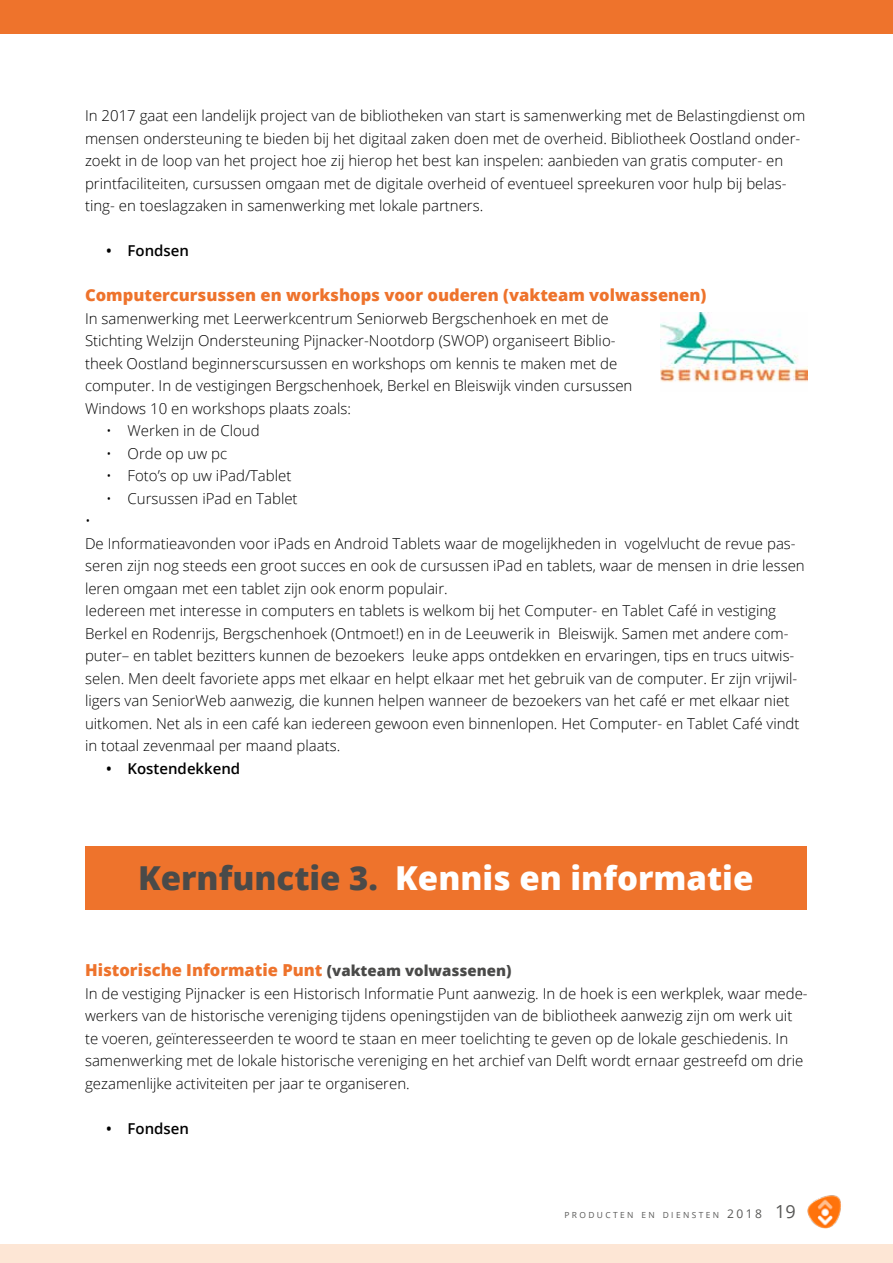
<style>
.page{position:relative;width:893px;height:1263px;background:#fff}
.page>*{position:absolute;margin:0;border:0;box-sizing:border-box;transform-origin:0 0}
.t1{font:800 33px "Open Sans";color:#fff}
.t2{font:800 16.5px "Open Sans";color:#ee732c}
.t3{font:300 15px/22.5px "Open Sans";color:#000}
.t4{font:600 15px "Open Sans";color:#000}
.t5{font:8.4px "Open Sans";letter-spacing:.285em;color:#575756}
.s1{color:#4a4a49}
.s2{font-size:15px;color:#4a4a49}
.s3{font-size:12px}
.s4{font-size:18px}
</style>
<div class="page">
<img style="left:661px;top:313px;width:147px;height:69px">
<div style="left:85px;top:846px;width:721px;height:63px;background:#ee732c"></div>
<div style="left:0;top:0;width:893px;height:34px;background:#ee732c"></div>
<div style="left:0;top:1244px;width:893px;height:19px;background:#fde6d5"></div>
<img style="left:807px;top:1195px;width:34px;height:33px">
<p class="t3" style="left:85px;top:104px;width:722px">In 2017 gaat een landelijk project van de bibliotheken van start is samenwerking met de Belastingdienst om mensen ondersteuning te bieden bij het digitaal zaken doen met de overheid. Bibliotheek Oostland onder&shy;zoekt in de loop van het project hoe zij hierop het best kan inspelen: aanbieden van gratis computer- en printfaciliteiten, cursussen omgaan met de digitale overheid of eventueel spreekuren voor hulp bij belas&shy;ting- en toeslagzaken in samenwerking met lokale partners.</p>
<p class="t4" style="left:106px;top:240px;width:84px">• Fondsen</p>
<p class="t2" style="left:85px;top:282px;width:623px">Computercursussen en workshops voor ouderen (vakteam volwassenen)</p>
<p class="t3" style="left:85px;top:306px;width:549px">In samenwerking met Leerwerkcentrum Seniorweb Bergschenhoek en met de Stichting Welzijn Ondersteuning Pijnacker-Nootdorp (SWOP) organiseert Biblio&shy;theek Oostland beginnerscursussen en workshops om kennis te maken met de computer. In de vestigingen Bergschenhoek, Berkel en Bleiswijk vinden cursussen Windows 10 en workshops plaats zoals:</p>
<p class="t3" style="left:106px;top:419px;width:155px">• Werken in de Cloud</p>
<p class="t3" style="left:106px;top:441px;width:122px">• Orde op uw pc</p>
<p class="t3" style="left:106px;top:464px;width:187px">• Foto’s op uw iPad/Tablet</p>
<p class="t3" style="left:106px;top:486px;width:193px">• Cursussen iPad en Tablet</p>
<p class="t3" style="left:85px;top:509px;width:721px">•<br>De Informatieavonden voor iPads en Android Tablets waar de mogelijkheden in vogelvlucht de revue pas&shy;seren zijn nog steeds een groot succes en ook de cursussen iPad en tablets, waar de mensen in drie lessen leren omgaan met een tablet zijn ook enorm populair.<br>Iedereen met interesse in computers en tablets is welkom bij het Computer- en Tablet Café in vestiging Berkel en Rodenrijs, Bergschenhoek (Ontmoet!) en in de Leeuwerik in Bleiswijk. Samen met andere com&shy;puter– en tablet bezitters kunnen de bezoekers leuke apps ontdekken en ervaringen, tips en trucs uitwis&shy;selen. Men deelt favoriete apps met elkaar en helpt elkaar met het gebruik van de computer. Er zijn vrijwil&shy;ligers van SeniorWeb aanwezig, die kunnen helpen wanneer de bezoekers van het café er met elkaar niet uitkomen. Net als in een café kan iedereen gewoon even binnenlopen. Het Computer- en Tablet Café vindt in totaal zevenmaal per maand plaats.</p>
<p class="t4" style="left:106px;top:758px;width:136px">• Kostendekkend</p>
<h1 class="t1" style="left:138px;top:853px;width:617px"><span class="s1">Kernfunctie 3.</span> Kennis en informatie</h1>
<p class="t2" style="left:85px;top:957px;width:428px">Historische Informatie Punt <span class="s2">(vakteam volwassenen)</span></p>
<p class="t3" style="left:85px;top:981px;width:724px">In de vestiging Pijnacker is een Historisch Informatie Punt aanwezig. In de hoek is een werkplek, waar mede&shy;werkers van de historische vereniging tijdens openingstijden van de bibliotheek aanwezig zijn om werk uit te voeren, geïnteresseerden te woord te staan en meer toelichting te geven op de lokale geschiedenis. In samenwerking met de lokale historische vereniging en het archief van Delft wordt ernaar gestreefd om drie gezamenlijke activiteiten per jaar te organiseren.</p>
<p class="t4" style="left:106px;top:1118px;width:84px">• Fondsen</p>
<p class="t5" style="left:564px;top:1209px;width:233px">PRODUCTEN EN DIENSTEN <span class="s3">2018</span> <span class="s4">19</span></p>
</div>
